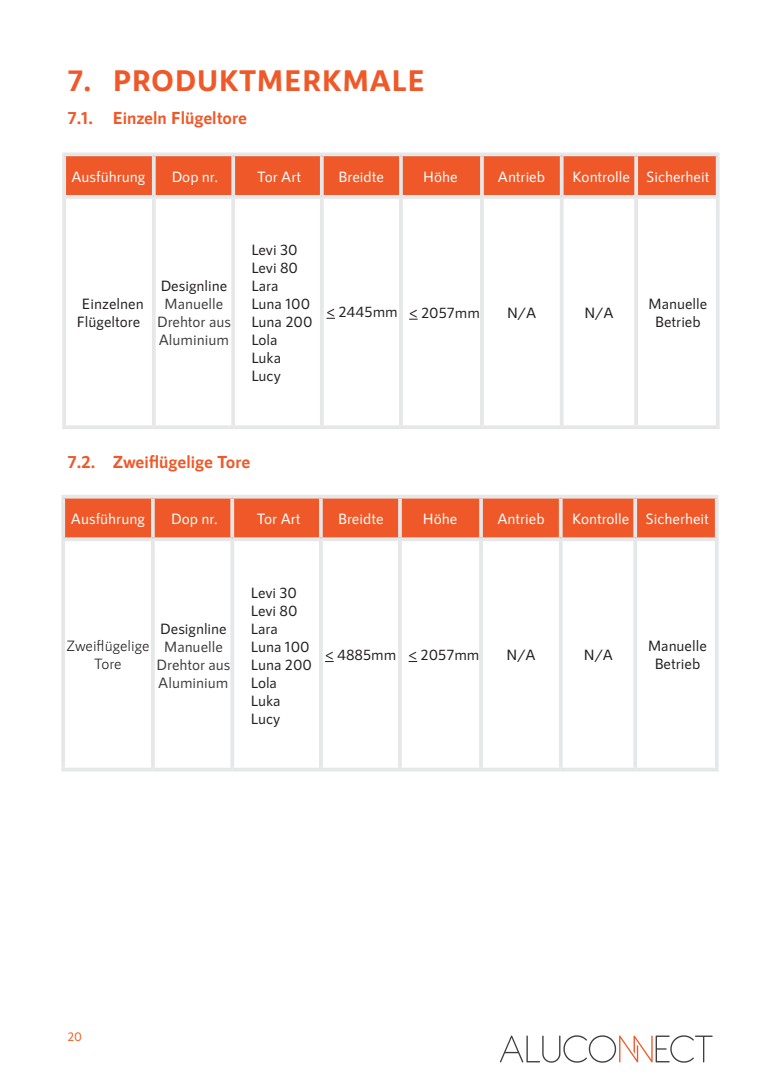
<style>
.page{position:relative;width:780px;height:1088px;background:#fff}
.page>*{position:absolute;margin:0;border:0;box-sizing:border-box;transform-origin:0 0}
.t1{font:700 30px "RNS Sanz";color:#ef5929}
.t2{font:700 17.5px "RNS Sanz";color:#ef5929}
.t3{font:500 15px/18px "RNS Sanz";color:#231f20;text-align:center}
.t4{font:500 15px "RNS Sanz";color:#fff}
.t5{font:500 15px/18px "RNS Sanz";color:#3e3e3f;text-align:center}
.t6{font:15px/18px "RNS Sanz";color:#231f20;text-align:center}
.t7{font:500 12.5px "RNS Sanz";color:#f25e21}
</style>
<div class="page">
<div style="left:65px;top:498px;width:649px;height:39px;background:#ef5929"></div>
<hr style="left:61px;top:541px;width:4px;height:227px;background:#e6e7e9">
<hr style="left:151px;top:541px;width:4px;height:227px;background:#e6e7e9">
<hr style="left:230px;top:541px;width:4px;height:227px;background:#e6e7e9">
<hr style="left:319px;top:541px;width:4px;height:227px;background:#e6e7e9">
<hr style="left:398px;top:541px;width:4px;height:227px;background:#e6e7e9">
<hr style="left:479px;top:541px;width:4px;height:227px;background:#e6e7e9">
<hr style="left:559px;top:541px;width:3px;height:227px;background:#e6e7e9">
<hr style="left:633px;top:541px;width:4px;height:227px;background:#e6e7e9">
<svg style="left:715px;top:541px;width:3px;height:227px"></svg>
<hr style="left:61px;top:495px;width:92px;height:3px;background:#e6e7e9">
<hr style="left:61px;top:498px;width:4px;height:39px;background:#e6e7e9">
<hr style="left:153px;top:495px;width:79px;height:3px;background:#e6e7e9">
<svg style="left:151px;top:498px;width:4px;height:39px"></svg>
<hr style="left:232px;top:495px;width:89px;height:3px;background:#e6e7e9">
<svg style="left:230px;top:498px;width:4px;height:39px"></svg>
<hr style="left:321px;top:495px;width:79px;height:3px;background:#e6e7e9">
<svg style="left:319px;top:498px;width:4px;height:39px"></svg>
<hr style="left:400px;top:495px;width:81px;height:3px;background:#e6e7e9">
<svg style="left:398px;top:498px;width:4px;height:39px"></svg>
<hr style="left:481px;top:495px;width:79px;height:3px;background:#e6e7e9">
<svg style="left:479px;top:498px;width:4px;height:39px"></svg>
<hr style="left:560px;top:495px;width:75px;height:3px;background:#e6e7e9">
<hr style="left:559px;top:498px;width:3px;height:39px;background:#e6e7e9">
<hr style="left:635px;top:495px;width:83px;height:3px;background:#e6e7e9">
<svg style="left:633px;top:498px;width:4px;height:39px"></svg>
<svg style="left:714px;top:498px;width:4px;height:39px"></svg>
<svg style="left:61px;top:537px;width:92px;height:4px"></svg>
<svg style="left:153px;top:537px;width:79px;height:4px"></svg>
<svg style="left:232px;top:537px;width:89px;height:4px"></svg>
<svg style="left:321px;top:537px;width:79px;height:4px"></svg>
<svg style="left:400px;top:537px;width:81px;height:4px"></svg>
<svg style="left:481px;top:537px;width:79px;height:4px"></svg>
<svg style="left:560px;top:537px;width:75px;height:4px"></svg>
<svg style="left:635px;top:537px;width:83px;height:4px"></svg>
<hr style="left:61px;top:768px;width:92px;height:3px;background:#e6e7e9">
<hr style="left:153px;top:768px;width:79px;height:3px;background:#e6e7e9">
<hr style="left:232px;top:768px;width:89px;height:3px;background:#e6e7e9">
<hr style="left:321px;top:768px;width:79px;height:3px;background:#e6e7e9">
<hr style="left:400px;top:768px;width:81px;height:3px;background:#e6e7e9">
<hr style="left:481px;top:768px;width:79px;height:3px;background:#e6e7e9">
<hr style="left:560px;top:768px;width:75px;height:3px;background:#e6e7e9">
<hr style="left:635px;top:768px;width:83px;height:3px;background:#e6e7e9">
<div style="left:66px;top:156px;width:649px;height:39px;background:#ef5929"></div>
<hr style="left:62px;top:199px;width:4px;height:226px;background:#e6e7e9">
<hr style="left:152px;top:199px;width:4px;height:226px;background:#e6e7e9">
<hr style="left:231px;top:199px;width:4px;height:226px;background:#e6e7e9">
<hr style="left:320px;top:199px;width:4px;height:226px;background:#e6e7e9">
<hr style="left:399px;top:199px;width:4px;height:226px;background:#e6e7e9">
<hr style="left:480px;top:199px;width:4px;height:226px;background:#e6e7e9">
<svg style="left:560px;top:199px;width:3px;height:226px"></svg>
<hr style="left:634px;top:199px;width:4px;height:226px;background:#e6e7e9">
<svg style="left:716px;top:199px;width:3px;height:226px"></svg>
<hr style="left:62px;top:152px;width:92px;height:4px;background:#e6e7e9">
<hr style="left:62px;top:156px;width:4px;height:39px;background:#e6e7e9">
<hr style="left:154px;top:152px;width:79px;height:4px;background:#e6e7e9">
<svg style="left:152px;top:156px;width:4px;height:39px"></svg>
<hr style="left:233px;top:152px;width:89px;height:4px;background:#e6e7e9">
<svg style="left:231px;top:156px;width:4px;height:39px"></svg>
<hr style="left:322px;top:152px;width:79px;height:4px;background:#e6e7e9">
<svg style="left:320px;top:156px;width:4px;height:39px"></svg>
<hr style="left:401px;top:152px;width:81px;height:4px;background:#e6e7e9">
<svg style="left:399px;top:156px;width:4px;height:39px"></svg>
<hr style="left:482px;top:152px;width:79px;height:4px;background:#e6e7e9">
<svg style="left:480px;top:156px;width:4px;height:39px"></svg>
<hr style="left:561px;top:152px;width:75px;height:4px;background:#e6e7e9">
<svg style="left:559px;top:156px;width:4px;height:39px"></svg>
<hr style="left:636px;top:152px;width:83px;height:4px;background:#e6e7e9">
<svg style="left:634px;top:156px;width:4px;height:39px"></svg>
<svg style="left:715px;top:156px;width:4px;height:39px"></svg>
<hr style="left:62px;top:195px;width:92px;height:4px;background:#e6e7e9">
<hr style="left:154px;top:195px;width:79px;height:4px;background:#e6e7e9">
<hr style="left:233px;top:195px;width:89px;height:4px;background:#e6e7e9">
<hr style="left:322px;top:195px;width:79px;height:4px;background:#e6e7e9">
<hr style="left:401px;top:195px;width:81px;height:4px;background:#e6e7e9">
<hr style="left:482px;top:195px;width:79px;height:4px;background:#e6e7e9">
<hr style="left:561px;top:195px;width:75px;height:4px;background:#e6e7e9">
<hr style="left:636px;top:195px;width:83px;height:4px;background:#e6e7e9">
<hr style="left:62px;top:425px;width:92px;height:4px;background:#e6e7e9">
<hr style="left:154px;top:425px;width:79px;height:4px;background:#e6e7e9">
<hr style="left:233px;top:425px;width:89px;height:4px;background:#e6e7e9">
<hr style="left:322px;top:425px;width:79px;height:4px;background:#e6e7e9">
<hr style="left:401px;top:425px;width:81px;height:4px;background:#e6e7e9">
<hr style="left:482px;top:425px;width:79px;height:4px;background:#e6e7e9">
<hr style="left:561px;top:425px;width:75px;height:4px;background:#e6e7e9">
<hr style="left:636px;top:425px;width:83px;height:4px;background:#e6e7e9">
<svg style="left:500px;top:1035px;width:212px;height:28px"></svg>
<h1 class="t1" style="left:67px;top:63px;width:359px">7. PRODUKTMERKMALE</h1>
<p class="t2" style="left:67px;top:108px;width:181px">7.1. Einzeln Flügeltore</p>
<p class="t4" style="left:71px;top:168px;width:75px">Ausführung</p>
<p class="t4" style="left:171px;top:168px;width:48px">Dop nr.</p>
<p class="t4" style="left:257px;top:168px;width:45px">Tor Art</p>
<p class="t4" style="left:338px;top:168px;width:47px">Breidte</p>
<p class="t4" style="left:423px;top:168px;width:36px">Höhe</p>
<p class="t4" style="left:498px;top:168px;width:49px">Antrieb</p>
<p class="t4" style="left:572px;top:168px;width:139px">Kontrolle Sicherheit</p>
<p class="t3" style="left:76px;top:294px;width:69px">Einzelnen<br>Flügeltore</p>
<p class="t3" style="left:160px;top:277px;width:68px">Designline</p>
<p class="t5" style="left:157px;top:295px;width:76px">Manuelle<br>Drehtor aus<br>Aluminium</p>
<p class="t3" style="left:251px;top:241px;width:63px;text-align:left">Levi 30<br>Levi 80<br>Lara<br>Luna 100<br>Luna 200<br>Lola<br>Luka<br>Lucy</p>
<p class="t3" style="left:326px;top:303px;width:155px">&lt; 2445mm &lt; 2057mm</p>
<p class="t3" style="left:506px;top:303px;width:31px">N/A</p>
<p class="t3" style="left:584px;top:303px;width:31px">N/A</p>
<p class="t3" style="left:648px;top:294px;width:61px">Manuelle<br>Betrieb</p>
<p class="t2" style="left:67px;top:451px;width:185px">7.2. Zweiflügelige Tore</p>
<p class="t4" style="left:71px;top:510px;width:75px">Ausführung</p>
<p class="t4" style="left:171px;top:510px;width:48px">Dop nr.</p>
<p class="t4" style="left:257px;top:510px;width:45px">Tor Art</p>
<p class="t4" style="left:338px;top:510px;width:47px">Breidte</p>
<p class="t4" style="left:422px;top:510px;width:36px">Höhe</p>
<p class="t4" style="left:497px;top:510px;width:49px">Antrieb</p>
<p class="t4" style="left:571px;top:510px;width:139px">Kontrolle Sicherheit</p>
<p class="t6" style="left:66px;top:637px;width:85px">Zweiflügelige<br>Tore</p>
<p class="t3" style="left:160px;top:619px;width:68px">Designline</p>
<p class="t5" style="left:156px;top:637px;width:76px">Manuelle<br>Drehtor aus<br>Aluminium</p>
<p class="t3" style="left:250px;top:583px;width:63px;text-align:left">Levi 30<br>Levi 80<br>Lara<br>Luna 100<br>Luna 200<br>Lola<br>Luka<br>Lucy</p>
<p class="t3" style="left:325px;top:646px;width:156px">&lt; 4885mm &lt; 2057mm</p>
<p class="t3" style="left:506px;top:646px;width:31px">N/A</p>
<p class="t3" style="left:583px;top:646px;width:31px">N/A</p>
<p class="t3" style="left:647px;top:637px;width:61px">Manuelle<br>Betrieb</p>
<p class="t7" style="left:67px;top:1029px;width:16px">20</p>
</div>
